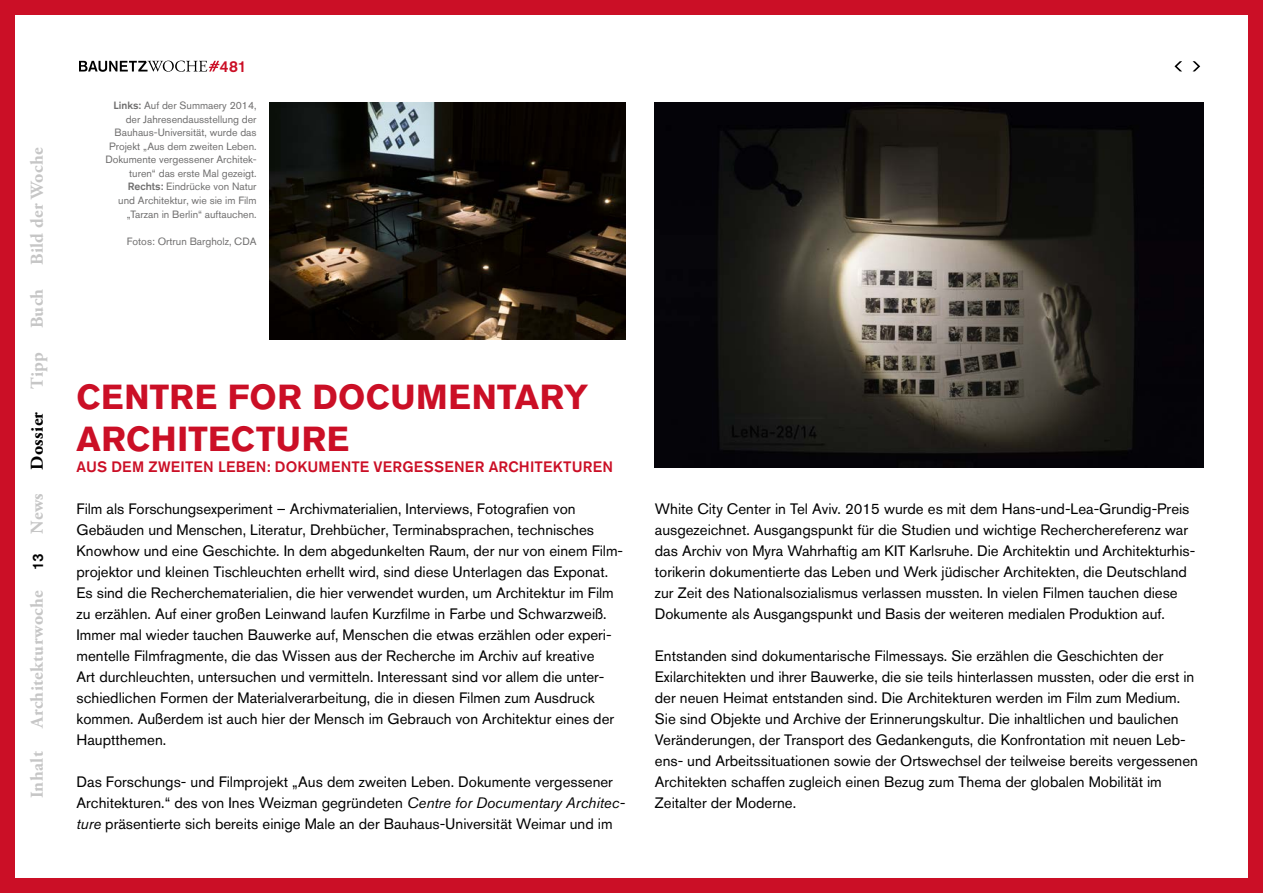
<style>
.page{position:relative;width:1263px;height:893px;background:#fff}
.page>*{position:absolute;margin:0;border:0;box-sizing:border-box;transform-origin:0 0}
.t1{font:700 34.5px/42px "Akzidenz Grotesk BQ";letter-spacing:.015em;color:#cb0f26}
.t2{font:700 18px "Adobe Garamond Pro";letter-spacing:.02em;color:#c6c6c6}
.t3{font:700 18px "Adobe Garamond Pro";letter-spacing:.02em;color:#000}
.t4{font:500 15.75px "Akzidenz Grotesk BQ";color:#cb0f26}
.t5{font:15px/21px "Akzidenz Grotesk BQ";color:#000}
.t6{font:500 15px "Akzidenz Grotesk BQ";letter-spacing:.015em;color:#cb0f26}
.t7{font:500 15px "Akzidenz Grotesk BQ";color:#000}
.t8{font:10.5px/13.5px "Akzidenz Grotesk BQ";color:#706f6f;text-align:right}
.s1{font-weight:500}
.s2{font-style:italic}
</style>
<div class="page">
<div style="left:0;top:0;width:1263px;height:893px;border:15px solid #cb0f26"></div>
<svg style="left:1192px;top:61px;width:8px;height:10px"></svg>
<svg style="left:1174px;top:61px;width:8px;height:10px"></svg>
<img style="left:269px;top:102px;width:356px;height:237px">
<img style="left:655px;top:102px;width:548px;height:366px">
<svg style="left:79px;top:61px;width:140px;height:11px"></svg>
<p class="t2" style="left:27px;top:265px;width:119px;rotate:-90deg">Bild der Woche</p>
<p class="t2" style="left:27px;top:328px;width:41px;rotate:-90deg">Buch</p>
<p class="t2" style="left:27px;top:389px;width:38px;rotate:-90deg">Tipp</p>
<p class="t3" style="left:27px;top:470px;width:59px;rotate:-90deg">Dossier</p>
<p class="t2" style="left:27px;top:534px;width:42px;rotate:-90deg">News</p>
<p class="t7" style="left:29px;top:570px;width:18px;rotate:-90deg">13</p>
<p class="t2" style="left:27px;top:728px;width:139px;rotate:-90deg">Architekturwoche</p>
<p class="t2" style="left:27px;top:798px;width:49px;rotate:-90deg">Inhalt</p>
<p class="t4" style="left:220px;top:56px;width:28px">481</p>
<p class="t8" style="left:105px;top:99px;width:153px"><span class="s1">Links:</span> Auf der Summaery 2014, der Jahresendausstellung der<br>Bauhaus-Universität, wurde das<br>Projekt „Aus dem zweiten Leben.<br>Dokumente vergessener Architek&shy;turen“ das erste Mal gezeigt.<br><span class="s1">Rechts:</span> Eindrücke von Natur<br>und Architektur, wie sie im Film „Tarzan in Berlin“ auftauchen.</p>
<p class="t8" style="left:127px;top:234px;width:131px">Fotos: Ortrun Bargholz, CDA</p>
<h1 class="t1" style="left:77px;top:376px;width:513px">CENTRE FOR DOCUMENTARY<br>ARCHITECTURE</h1>
<p class="t6" style="left:77px;top:457px;width:538px">AUS DEM ZWEITEN LEBEN: DOKUMENTE VERGESSENER ARCHITEKTUREN</p>
<p class="t5" style="left:77px;top:498px;width:548px">Film als Forschungsexperiment – Archivmaterialien, Interviews, Fotografien von Gebäuden und Menschen, Literatur, Drehbücher, Terminabsprachen, technisches Knowhow und eine Geschichte. In dem abgedunkelten Raum, der nur von einem Film&shy;projektor und kleinen Tischleuchten erhellt wird, sind diese Unterlagen das Exponat.<br>Es sind die Recherchematerialien, die hier verwendet wurden, um Architektur im Film zu erzählen. Auf einer großen Leinwand laufen Kurzfilme in Farbe und Schwarzweiß.<br>Immer mal wieder tauchen Bauwerke auf, Menschen die etwas erzählen oder experi&shy;mentelle Filmfragmente, die das Wissen aus der Recherche im Archiv auf kreative<br>Art durchleuchten, untersuchen und vermitteln. Interessant sind vor allem die unter&shy;schiedlichen Formen der Materialverarbeitung, die in diesen Filmen zum Ausdruck kommen. Außerdem ist auch hier der Mensch im Gebrauch von Architektur eines der Hauptthemen.</p>
<p class="t5" style="left:77px;top:771px;width:550px">Das Forschungs- und Filmprojekt „Aus dem zweiten Leben. Dokumente vergessener<br>Architekturen.“ des von Ines Weizman gegründeten <span class="s2">Centre for Documentary Architec&shy;ture</span> präsentierte sich bereits einige Male an der Bauhaus-Universität Weimar und im</p>
<p class="t5" style="left:655px;top:498px;width:542px">White City Center in Tel Aviv. 2015 wurde es mit dem Hans-und-Lea-Grundig-Preis ausgezeichnet. Ausgangspunkt für die Studien und wichtige Recherchereferenz war das Archiv von Myra Wahrhaftig am KIT Karlsruhe. Die Architektin und Architekturhis&shy;torikerin dokumentierte das Leben und Werk jüdischer Architekten, die Deutschland zur Zeit des Nationalsozialismus verlassen mussten. In vielen Filmen tauchen diese Dokumente als Ausgangspunkt und Basis der weiteren medialen Produktion auf.</p>
<p class="t5" style="left:655px;top:645px;width:545px">Entstanden sind dokumentarische Filmessays. Sie erzählen die Geschichten der Exilarchitekten und ihrer Bauwerke, die sie teils hinterlassen mussten, oder die erst in der neuen Heimat entstanden sind. Die Architekturen werden im Film zum Medium.<br>Sie sind Objekte und Archive der Erinnerungskultur. Die inhaltlichen und baulichen Veränderungen, der Transport des Gedankenguts, die Konfrontation mit neuen Leb&shy;ens- und Arbeitssituationen sowie der Ortswechsel der teilweise bereits vergessenen Architekten schaffen zugleich einen Bezug zum Thema der globalen Mobilität im Zeitalter der Moderne.</p>
</div>
